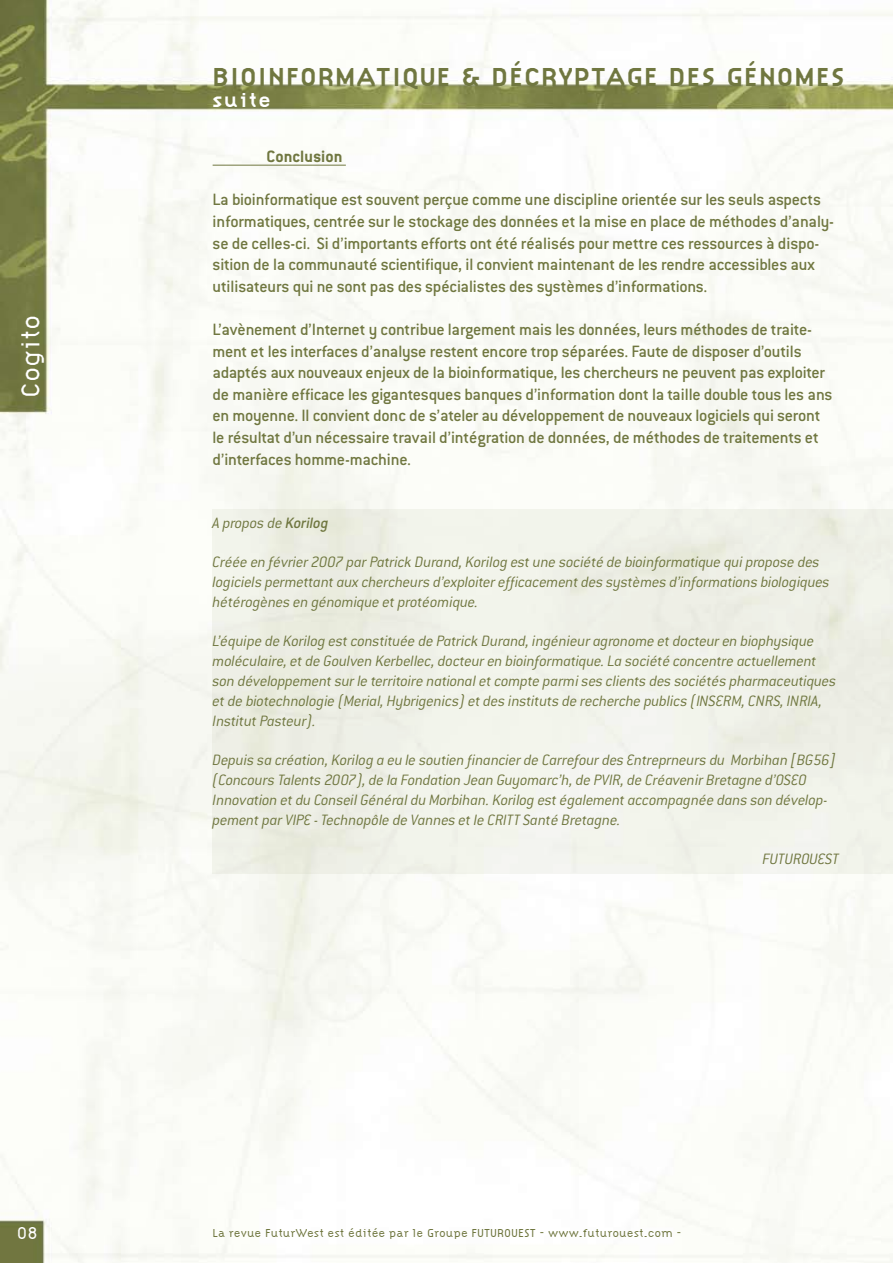
<style>
.page{position:relative;width:893px;height:1263px;background:#fff}
.page>*{position:absolute;margin:0;border:0;box-sizing:border-box;transform-origin:0 0}
.t1{font:700 27px "Citizen";letter-spacing:.05em;color:#707740}
.t2{font:300 27px "Citizen";color:#fff}
.t3{font:700 21px "Citizen";color:#fff}
.t4{font:500 18px/21.6px "Conduit ITC";letter-spacing:-.015em;color:#707740}
.t5{font:700 18px "Conduit ITC";color:#707740}
.t6{font:300 18px "Citizen";color:#fff}
.t7{font:italic 300 16.5px/19.8px "Conduit ITC";letter-spacing:-.015em;color:#707740}
.t8{font:300 12px "Citizen";color:#707740}
.s1{font-weight:500}
</style>
<div class="page">
<img style="left:0;top:0;width:893px;height:1263px">
<hr style="left:213px;top:165px;width:133px;height:1px;background:#707740">
<div style="left:213px;top:509px;width:680px;height:365px;background:#eef0e8"></div>
<h1 class="t2" style="left:15px;top:398px;width:85px;rotate:-90deg">Cogito</h1>
<p class="t6" style="left:17px;top:1222px;width:22px">08</p>
<h1 class="t1" style="left:213px;top:61px;width:33px">BIOINFO</h1>
<h1 class="t1" style="left:318px;top:61px;width:367px">RMATI QUE &amp; DÉCRYPTAGE DES</h1>
<h1 class="t1" style="left:726px;top:61px;width:51px">GÉNOMES</h1>
<p class="t3" style="left:213px;top:88px;width:60px">SUITE</p>
<p class="t5" style="left:267px;top:146px;width:77px">Conclusion</p>
<p class="t4" style="left:213px;top:189px;width:623px">La bioinformatique est souvent perçue comme une discipline orientée sur les seuls aspects informatiques, centrée sur le stockage des données et la mise en place de méthodes d’analy&shy;se de celles-ci. Si d’importants efforts ont été réalisés pour mettre ces ressources à dispo&shy;sition de la communauté scientifique, il convient maintenant de les rendre accessibles aux utilisateurs qui ne sont pas des spécialistes des systèmes d’informations.</p>
<p class="t4" style="left:213px;top:318px;width:621px">L’avènement d’Internet y contribue largement mais les données, leurs méthodes de traite&shy;ment et les interfaces d’analyse restent encore trop séparées. Faute de disposer d’outils adaptés aux nouveaux enjeux de la bioinformatique, les chercheurs ne peuvent pas exploiter de manière efficace les gigantesques banques d’information dont la taille double tous les ans en moyenne. Il convient donc de s’ateler au développement de nouveaux logiciels qui seront le résultat d’un nécessaire travail d’intégration de données, de méthodes de traitements et d’interfaces homme-machine.</p>
<p class="t7" style="left:213px;top:513px;width:117px">A propos de <span class="s1">Korilog</span></p>
<p class="t7" style="left:213px;top:552px;width:619px">Créée en février 2007 par Patrick Durand, Korilog est une société de bioinformatique qui propose des logiciels permettant aux chercheurs d’exploiter efficacement des systèmes d’informations biologiques hétérogènes en génomique et protéomique.</p>
<p class="t7" style="left:213px;top:631px;width:625px">L’équipe de Korilog est constituée de Patrick Durand, ingénieur agronome et docteur en biophysique moléculaire, et de Goulven Kerbellec, docteur en bioinformatique. La société concentre actuellement son développement sur le territoire national et compte parmi ses clients des sociétés pharmaceutiques et de biotechnologie (Merial, Hybrigenics) et des instituts de recherche publics (INSERM, CNRS, INRIA, Institut Pasteur).</p>
<p class="t7" style="left:213px;top:750px;width:625px">Depuis sa création, Korilog a eu le soutien financier de Carrefour des Entreprneurs du Morbihan [BG56] (Concours Talents 2007), de la Fondation Jean Guyomarc’h, de PVIR, de Créavenir Bretagne d’OSEO Innovation et du Conseil Général du Morbihan. Korilog est également accompagnée dans son dévelop&shy;pement par VIPE - Technopôle de Vannes et le CRITT Santé Bretagne.</p>
<p class="t7" style="left:762px;top:849px;width:78px">FUTUROUEST</p>
<p class="t8" style="left:213px;top:1226px;width:470px">La revue FuturWest est éditée par le Groupe FUTUROUEST - www.futurouest.com -</p>
</div>
